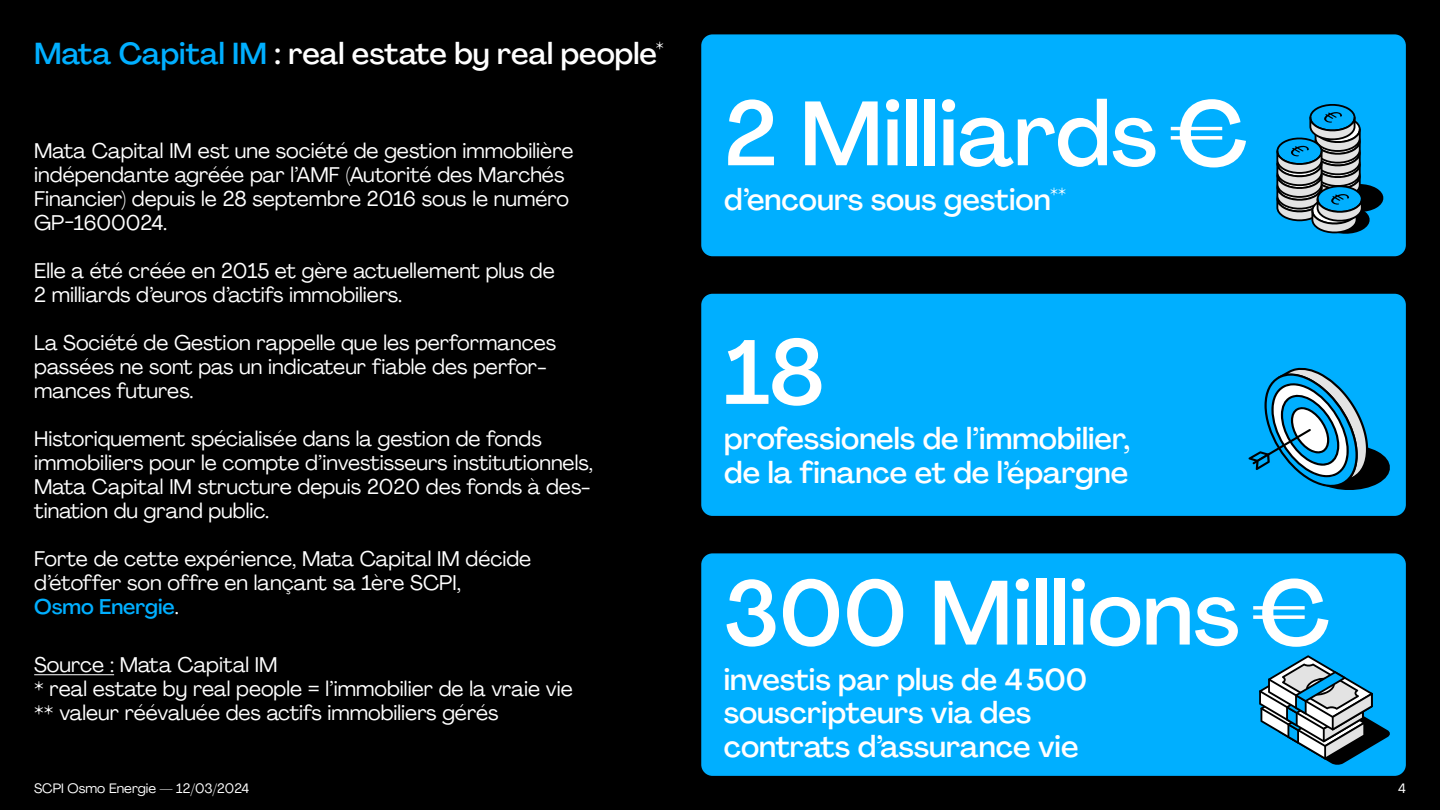
<style>
.page{position:relative;width:1440px;height:810px;background:#000}
.page>*{position:absolute;margin:0;border:0;box-sizing:border-box;transform-origin:0 0}
.t1{font:500 90px "PP Agrandir";color:#fff}
.t2{font:500 30px "PP Agrandir";color:#fff}
.t3{font:21px/24px "PP Agrandir";color:#fff}
.t4{font:500 21px "PP Agrandir";color:#00afff}
.t5{font:13.5px "PP Agrandir";color:#fff}
.s1{color:#00afff}
.s2{font-weight:400;color:#fff}
</style>
<div class="page">
<div style="left:701px;top:34px;width:705px;height:222px;background:#00afff;border-radius:11px"></div>
<div style="left:701px;top:294px;width:705px;height:222px;background:#00afff;border-radius:11px"></div>
<div style="left:701px;top:553px;width:705px;height:223px;background:#00afff;border-radius:11px"></div>
<svg style="left:1249px;top:367px;width:141px;height:123px"></svg>
<svg style="left:1259px;top:655px;width:131px;height:110px"></svg>
<svg style="left:1276px;top:104px;width:108px;height:130px"></svg>
<hr style="left:34px;top:674px;width:80px;height:1px;background:#fff">
<p class="t2" style="left:34px;top:35px;width:631px"><span class="s1">Mata Capital IM</span> : real estate by real people<sup>*</sup></p>
<p class="t3" style="left:34px;top:139px;width:541px">Mata Capital IM est une société de gestion immobilière indépendante agréée par l’AMF (Autorité des Marchés Financier) depuis le 28 septembre 2016 sous le numéro GP-1600024.</p>
<p class="t3" style="left:34px;top:259px;width:522px">Elle a été créée en 2015 et gère actuellement plus de</p>
<p class="t3" style="left:34px;top:283px;width:369px">2 milliards d’euros d’actifs immobiliers.</p>
<p class="t3" style="left:34px;top:331px;width:523px">La Société de Gestion rappelle que les performances passées ne sont pas un indicateur fiable des perfor&shy;mances futures.</p>
<p class="t3" style="left:34px;top:427px;width:560px">Historiquement spécialisée dans la gestion de fonds immobiliers pour le compte d’investisseurs institutionnels, Mata Capital IM structure depuis 2020 des fonds à des&shy;tination du grand public.</p>
<p class="t3" style="left:34px;top:547px;width:499px">Forte de cette expérience, Mata Capital IM décide d’étoffer son offre en lançant sa 1ère SCPI,</p>
<p class="t4" style="left:34px;top:594px;width:146px">Osmo Energie<span class="s2">.</span></p>
<p class="t3" style="left:34px;top:653px;width:245px">Source : Mata Capital IM</p>
<p class="t3" style="left:34px;top:677px;width:540px">* real estate by real people = l’immobilier de la vraie vie</p>
<p class="t3" style="left:34px;top:701px;width:466px">** valeur réévaluée des actifs immobiliers gérés</p>
<p class="t5" style="left:34px;top:780px;width:216px">SCPI Osmo Energie — 12/03/2024</p>
<p class="t1" style="left:724px;top:78px;width:525px">2 Milliards€</p>
<p class="t2" style="left:724px;top:181px;width:343px">d’encours sous gestion<sup>**</sup></p>
<p class="t1" style="left:724px;top:317px;width:101px">18</p>
<p class="t2" style="left:724px;top:420px;width:408px">professionels de l’immobilier,</p>
<p class="t2" style="left:724px;top:454px;width:406px">de la finance et de l’épargne</p>
<p class="t1" style="left:724px;top:557px;width:608px">300 Millions€</p>
<p class="t2" style="left:724px;top:661px;width:365px">investis par plus de 4500</p>
<p class="t2" style="left:724px;top:694px;width:309px">souscripteurs via des</p>
<p class="t2" style="left:724px;top:728px;width:356px">contrats d’assurance vie</p>
<p class="t5" style="left:1398px;top:780px;width:9px">4</p>
</div>
